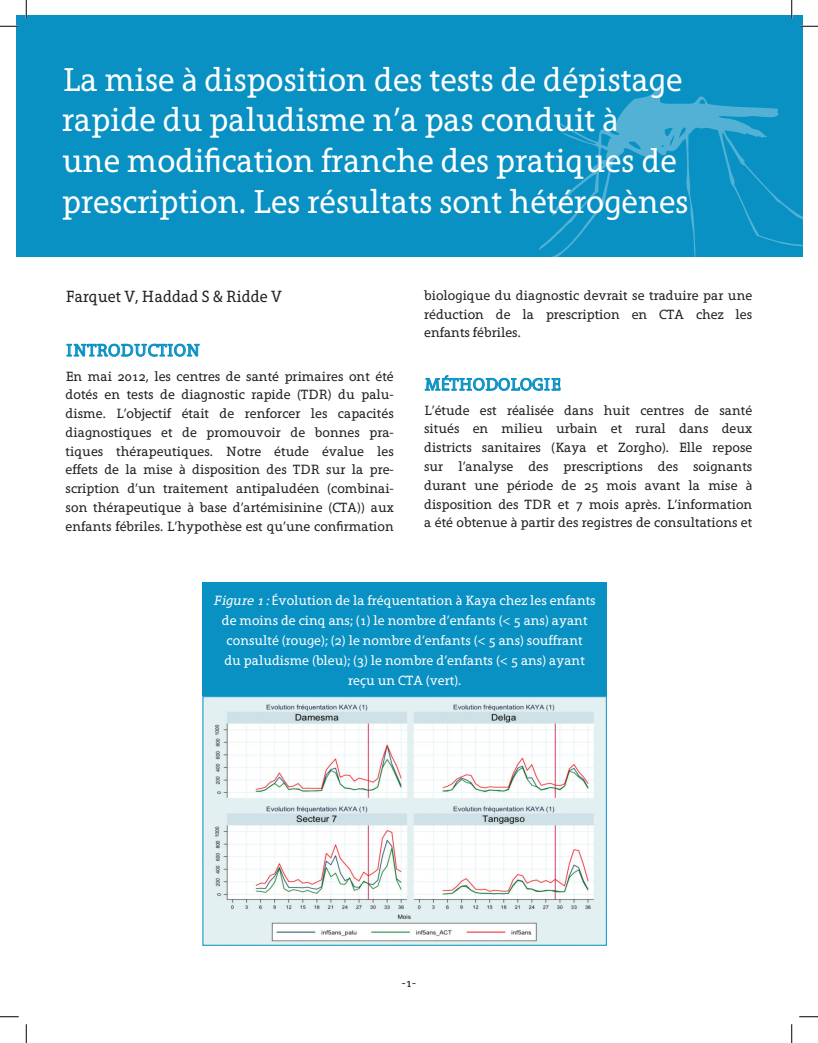
<style>
.page{position:relative;width:818px;height:1043px;background:#fff}
.page>*{position:absolute;margin:0;border:0;box-sizing:border-box;transform-origin:0 0}
.t1{font:33.88px/40.8px "Grandesign Neue Serif";color:#fff}
.t2{font:17.5px "Grandesign Neue Serif";color:#0991c4}
.t3{font:16.62px "Grandesign Neue Serif";color:#231f20;scale:.95 1}
.t4{font:13.75px/18.8px "Grandesign Neue Serif";color:#231f20;text-align:justify}
.t5{font:13.75px/20px "Grandesign Neue Serif";color:#fff;text-align:center}
.t6{font:12.5px "Grandesign Neue Serif";color:#231f20}
.s1{font-style:italic}
</style>
<div class="page">
<div style="left:16px;top:15px;width:786px;height:241px;background:#0991c4"></div>
<svg style="left:66px;top:343px;width:134px;height:14px"></svg>
<svg style="left:424px;top:375px;width:136px;height:16px"></svg>
<svg style="left:539px;top:87px;width:263px;height:170px"></svg>
<div style="left:203px;top:582px;width:403px;height:115px;background:#0991c4"></div>
<img style="left:205px;top:698px;width:399px;height:245px">
<div style="left:203px;top:696px;width:403px;height:249px;border:1px solid #0991c4"></div>
<svg style="left:0;top:25px;width:19px;height:2px"></svg>
<svg style="left:799px;top:25px;width:19px;height:2px"></svg>
<svg style="left:0;top:1016px;width:19px;height:1px"></svg>
<svg style="left:799px;top:1016px;width:19px;height:1px"></svg>
<svg style="left:25px;top:0;width:2px;height:19px"></svg>
<svg style="left:25px;top:1024px;width:2px;height:18px"></svg>
<svg style="left:790px;top:0;width:2px;height:19px"></svg>
<svg style="left:791px;top:1024px;width:1px;height:18px"></svg>
<h1 class="t1" style="left:62px;top:59px;width:628px">La mise à disposition des tests de dépistage rapide du paludisme n’a pas conduit à<br>une modification franche des pratiques de prescription. Les résultats sont hétérogènes</h1>
<p class="t3" style="left:66px;top:287px;width:229px">Farquet V, Haddad S &amp; Ridde V</p>
<p class="t2" style="left:66px;top:340px;width:136px">Introduction</p>
<p class="t4" style="left:66px;top:366px;width:329px">En mai 2012, les centres de santé primaires ont été dotés en tests de diagnostic rapide (TDR</p>
<p class="t4" style="left:66px;top:385px;width:329px;text-indent:262px">) du palu&shy;disme. L’objectif était de renforcer les capacités diagnostiques et de promouvoir de bonnes pra&shy;tiques thérapeutiques. Notre étude évalue les effets de la mise à disposition des TDR</p>
<p class="t4" style="left:66px;top:460px;width:330px;text-indent:260px">sur la pre&shy;scription d’un traitement antipaludéen (combinai&shy;son thérapeutique à base d’artémisinine (CTA)) aux enfants fébriles. L’hypothèse est qu’une confirmation</p>
<p class="t4" style="left:424px;top:286px;width:329px">biologique du diagnostic devrait se traduire par une réduction de la prescription en CTA chez les enfants fébriles.</p>
<p class="t2" style="left:424px;top:374px;width:128px">Méthodologie</p>
<p class="t4" style="left:424px;top:401px;width:329px">L’étude est réalisée dans huit centres de santé situés en milieu urbain et rural dans deux districts sanitaires (Kaya et Zorgho). Elle repose sur l’analyse des prescriptions des soignants durant une période de 25 mois avant la mise à disposition des TDR</p>
<p class="t4" style="left:424px;top:494px;width:330px;text-align:right">et 7 mois après. L’information<br>a été obtenue à partir des registres de consultations et</p>
<p class="t5" style="left:213px;top:590px;width:383px"><span class="s1">Figure 1 :</span> Évolution de la fréquentation à Kaya chez les enfants de moins de cinq ans; (1) le nombre d’enfants (&lt; 5 ans) ayant consulté (rouge); (2) le nombre d’enfants (&lt; 5 ans) souffrant<br>du paludisme (bleu); (3) le nombre d’enfants (&lt; 5 ans) ayant reçu un CTA (vert).</p>
<p class="t6" style="left:402px;top:975px;width:16px">-1-</p>
</div>
